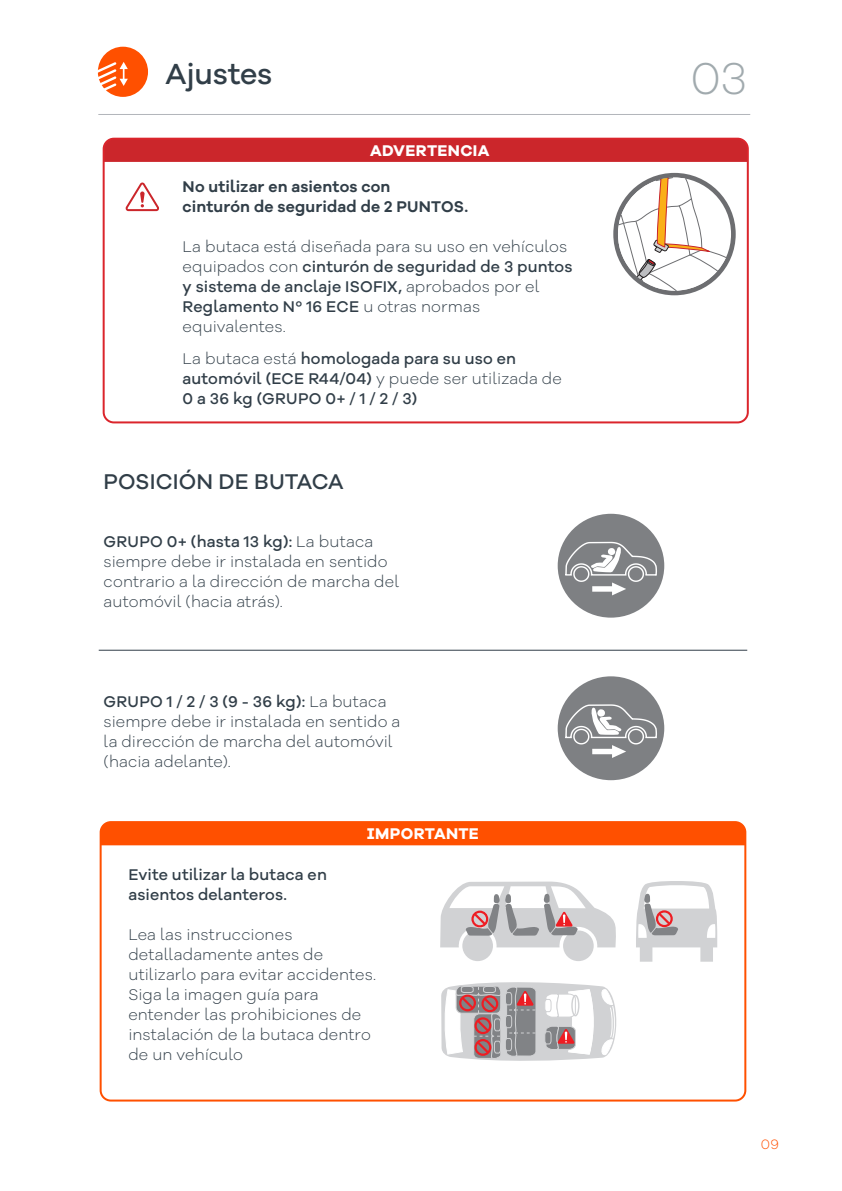
<style>
.page{position:relative;width:842px;height:1191px;background:#fff}
.page>*{position:absolute;margin:0;border:0;box-sizing:border-box;transform-origin:0 0}
.t1{font:300 46px "Galano Grotesque Alt";color:#a1aaae}
.t2{font:500 30px "Galano Grotesque Alt";letter-spacing:-.01em;color:#313e48}
.t3{font:500 22px "Galano Grotesque Alt";letter-spacing:.005em;color:#313e48}
.t4{font:300 16px/20px "Galano Grotesque Alt";letter-spacing:.01em;color:#313e48}
.t5{font:500 16px/20px "Galano Grotesque Alt";letter-spacing:.01em;color:#313e48}
.t6{font:600 16px/20px "Galano Grotesque Alt";letter-spacing:.01em;color:#313e48}
.t7{font:700 16px "Galano Grotesque Alt";letter-spacing:.02em;color:#fff}
.t8{font:300 14px "Galano Grotesque Alt";color:#ff5000}
.s1{font-weight:500}
.s2{font-weight:300}
</style>
<div class="page">
<div style="left:98px;top:47px;width:50px;height:50px;background:#ff5000;border-radius:50%"></div>
<svg style="left:97px;top:62px;width:31px;height:34px"></svg>
<hr style="left:98px;top:114px;width:652px;height:1px;background:#b3b6bb">
<svg style="left:636px;top:881px;width:81px;height:80px"></svg>
<div style="left:462px;top:930px;width:31px;height:31px;background:#d1d2d4;border-radius:50%"></div>
<div style="left:563px;top:930px;width:31px;height:31px;background:#d1d2d4;border-radius:50%"></div>
<svg style="left:440px;top:881px;width:176px;height:66px"></svg>
<svg style="left:441px;top:982px;width:176px;height:79px"></svg>
<div style="left:558px;top:514px;width:106px;height:103px;background:#7e8083;border-radius:50%"></div>
<svg style="left:565px;top:542px;width:92px;height:53px"></svg>
<div style="left:558px;top:676px;width:106px;height:104px;background:#7e8083;border-radius:50%"></div>
<svg style="left:565px;top:704px;width:92px;height:54px"></svg>
<hr style="left:99px;top:650px;width:648px;height:1px;background:#313e48">
<div style="left:101px;top:823px;width:644px;height:22px;background:#ff5000"></div>
<div style="left:100px;top:821px;width:646px;height:280px;border:2px solid #ff5000;border-radius:10px"></div>
<div style="left:104px;top:138px;width:643px;height:24px;background:#cb262b"></div>
<div style="left:103px;top:138px;width:646px;height:285px;border:2px solid #db252c;border-radius:10px"></div>
<svg style="left:613px;top:173px;width:123px;height:122px"></svg>
<svg style="left:617px;top:176px;width:110px;height:116px"></svg>
<svg style="left:125px;top:182px;width:34px;height:29px"></svg>
<h2 class="t2" style="left:166px;top:55px;width:108px">Ajustes</h2>
<h1 class="t1" style="left:691px;top:48px;width:58px">03</h1>
<p class="t7" style="left:370px;top:140px;width:121px">ADVERTENCIA</p>
<p class="t6" style="left:183px;top:176px;width:287px">No utilizar en asientos con<br>cinturón de seguridad de 2 PUNTOS.</p>
<p class="t4" style="left:183px;top:236px;width:391px">La butaca está diseñada para su uso en vehículos equipados con <span class="s1">cinturón de seguridad de 3 puntos y sistema de anclaje ISOFIX,</span> aprobados por el <span class="s1">Reglamento Nº 16 ECE</span> u otras normas equivalentes.</p>
<p class="t5" style="left:183px;top:348px;width:381px"><span class="s2">La butaca está</span> homologada para su uso en automóvil (ECE R44/04) <span class="s2">y puede ser utilizada de<br></span>0 a 36 kg (GRUPO 0+ / 1 / 2 / 3)</p>
<h3 class="t3" style="left:104px;top:467px;width:241px">POSICIÓN DE BUTACA</h3>
<p class="t4" style="left:104px;top:531px;width:297px"><span class="s1">GRUPO 0+ (hasta 13 kg):</span> La butaca siempre debe ir instalada en sentido contrario a la dirección de marcha del automóvil (hacia atrás).</p>
<p class="t4" style="left:104px;top:691px;width:298px"><span class="s1">GRUPO 1 / 2 / 3 (9 - 36 kg):</span> La butaca siempre debe ir instalada en sentido a la dirección de marcha del automóvil (hacia adelante).</p>
<p class="t7" style="left:367px;top:823px;width:113px">IMPORTANTE</p>
<p class="t5" style="left:128px;top:864px;width:200px">Evite utilizar la butaca en asientos delanteros.</p>
<p class="t4" style="left:128px;top:924px;width:249px">Lea las instrucciones detalladamente antes de utilizarlo para evitar accidentes.<br>Siga la imagen guía para entender las prohibiciones de instalación de la butaca dentro de un vehículo</p>
<p class="t8" style="left:761px;top:1135px;width:20px">09</p>
</div>
